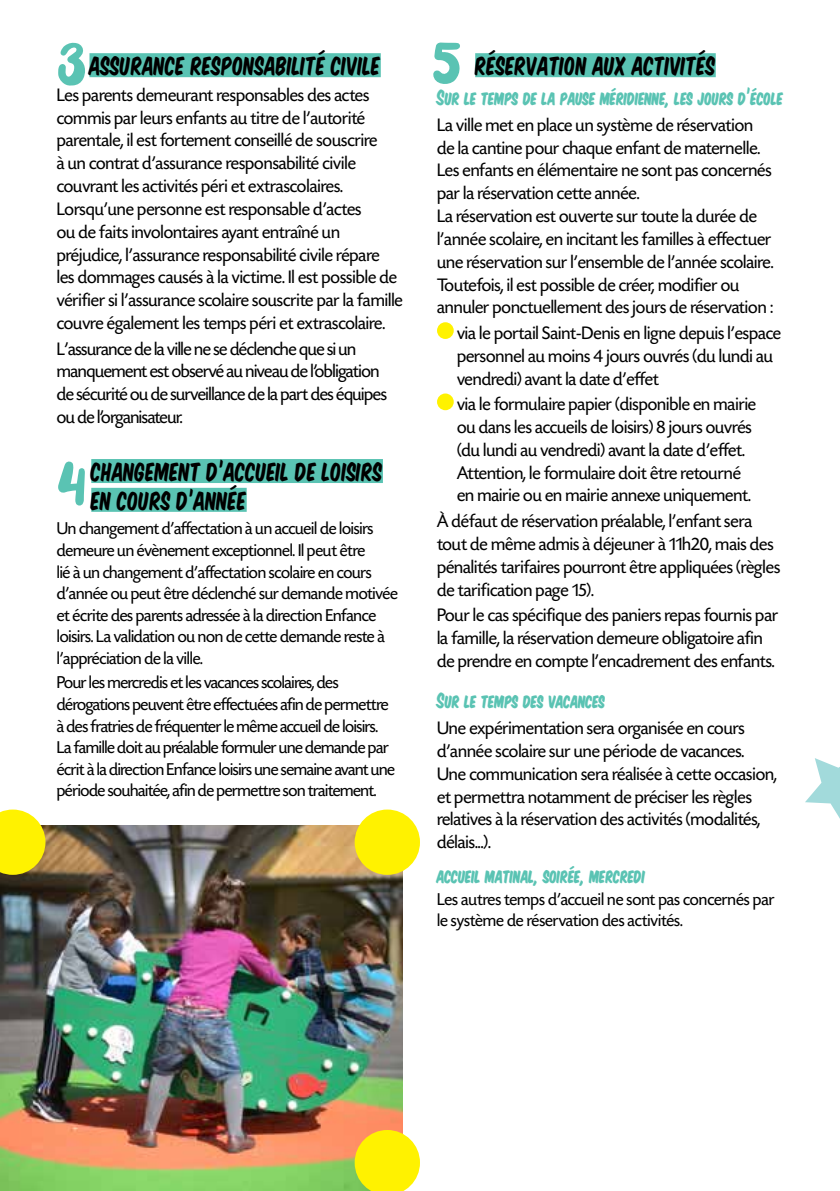
<style>
.page{position:relative;width:840px;height:1191px;background:#fff}
.page>*{position:absolute;margin:0;border:0;box-sizing:border-box;transform-origin:0 0}
.t1{font:66px "No Virus";color:#5ac3b3}
.t2{font:24px/28.8px "Komika Title";color:#000}
.t3{font:20px "Komika Title Kaps";color:#5ac3b3}
.t4{font:19px/22.8px "Today SH";color:#000}
.t5{font:19px/22.8px "Today SH";letter-spacing:-.02em;color:#000}
.t6{font:18px/21.6px "Today SH";letter-spacing:-.02em;color:#000}
.t7{font:18px/21.6px "Today SH";color:#000}
</style>
<div class="page">
<div style="left:89px;top:53px;width:291px;height:24px;background:#5ac3b3"></div>
<div style="left:91px;top:459px;width:292px;height:24px;background:#5ac3b3"></div>
<div style="left:91px;top:488px;width:155px;height:24px;background:#5ac3b3"></div>
<div style="left:475px;top:53px;width:240px;height:24px;background:#5ac3b3"></div>
<div style="left:437px;top:322px;width:16px;height:17px;background:#fff200;border-radius:50%"></div>
<div style="left:437px;top:393px;width:16px;height:17px;background:#fff200;border-radius:50%"></div>
<img style="left:0;top:825px;width:403px;height:366px">
<svg style="left:0;top:809px;width:45px;height:66px;background:#f3e619"></svg>
<div style="left:354px;top:809px;width:66px;height:66px;background:#fff200;border-radius:50%"></div>
<svg style="left:354px;top:1130px;width:66px;height:61px;background:#f9ea20"></svg>
<svg style="left:805px;top:758px;width:34px;height:59px"></svg>
<h1 class="t1" style="left:57px;top:34px;width:32px">3</h1>
<h1 class="t1" style="left:432px;top:33px;width:31px">5</h1>
<p class="t2" style="left:89px;top:51px;width:292px">ASSURANCE RESPONSABILITÉ CIVILE</p>
<p class="t4" style="left:57px;top:84px;width:347px">Les parents demeurant responsables des actes commis par leurs enfants au titre de l’autorité parentale, il est fortement conseillé de souscrire<br>à un contrat d’assurance responsabilité civile couvrant les activités péri et extrascolaires.<br>Lorsqu’une personne est responsable d’actes<br>ou de faits involontaires ayant entraîné un préjudice, l’assurance responsabilité civile répare<br>les dommages causés à la victime. Il est possible de vérifier si l’assurance scolaire souscrite par la famille couvre également les temps péri et extrascolaire.</p>
<p class="t5" style="left:57px;top:338px;width:331px">L’assurance de la ville ne se déclenche que si un manquement est observé au niveau de l’obligation de sécurité ou de surveillance de la part des équipes ou de l’organisateur.</p>
<h1 class="t1" style="left:57px;top:453px;width:31px">4</h1>
<p class="t2" style="left:91px;top:456px;width:293px">CHANGEMENT D’ACCUEIL DE LOISIRS<br>EN COURS D’ANNÉE</p>
<p class="t6" style="left:57px;top:518px;width:342px">Un changement d’affectation à un accueil de loisirs demeure un évènement exceptionnel. Il peut être<br>lié à un changement d’affectation scolaire en cours d’année ou peut être déclenché sur demande motivée et écrite des parents adressée à la direction Enfance loisirs. La validation ou non de cette demande reste à l’appréciation de la ville.</p>
<p class="t6" style="left:57px;top:672px;width:339px">Pour les mercredis et les vacances scolaires, des dérogations peuvent être effectuées afin de permettre à des fratries de fréquenter le même accueil de loisirs.<br>La famille doit au préalable formuler une demande par écrit à la direction Enfance loisirs une semaine avant une période souhaitée, afin de permettre son traitement.</p>
<p class="t2" style="left:475px;top:51px;width:242px">RÉSERVATION AUX ACTIVITÉS</p>
<p class="t3" style="left:437px;top:83px;width:347px">SUR LE TEMPS DE LA PAUSE MÉRIDIENNE, LES JOURS D’ÉCOLE</p>
<p class="t4" style="left:437px;top:114px;width:338px">La ville met en place un système de réservation de la cantine pour chaque enfant de maternelle.<br>Les enfants en élémentaire ne sont pas concernés par la réservation cette année.<br>La réservation est ouverte sur toute la durée de l’année scolaire, en incitant les familles à effectuer une réservation sur l’ensemble de l’année scolaire.<br>Toutefois, il est possible de créer, modifier ou annuler ponctuellement des jours de réservation :</p>
<p class="t4" style="left:456px;top:322px;width:325px">via le portail Saint-Denis en ligne depuis l’espace personnel au moins 4 jours ouvrés (du lundi au vendredi) avant la date d’effet</p>
<p class="t4" style="left:456px;top:393px;width:300px">via le formulaire papier (disponible en mairie ou dans les accueils de loisirs) 8 jours ouvrés (du lundi au vendredi) avant la date d’effet.<br>Attention, le formulaire doit être retourné en mairie ou en mairie annexe uniquement.</p>
<p class="t4" style="left:437px;top:510px;width:344px">À défaut de réservation préalable, l’enfant sera tout de même admis à déjeuner à 11h20, mais des pénalités tarifaires pourront être appliquées (règles de tarification page 15).</p>
<p class="t4" style="left:437px;top:604px;width:342px">Pour le cas spécifique des paniers repas fournis par la famille, la réservation demeure obligatoire afin de prendre en compte l’encadrement des enfants.</p>
<p class="t3" style="left:437px;top:686px;width:170px">SUR LE TEMPS DES VACANCES</p>
<p class="t4" style="left:437px;top:717px;width:341px">Une expérimentation sera organisée en cours d’année scolaire sur une période de vacances.<br>Une communication sera réalisée à cette occasion, et permettra notamment de préciser les règles relatives à la réservation des activités (modalités, délais...).</p>
<p class="t3" style="left:437px;top:860px;width:210px">ACCUEIL MATINAL, SOIRÉE, MERCREDI</p>
<p class="t7" style="left:437px;top:888px;width:339px">Les autres temps d’accueil ne sont pas concernés par le système de réservation des activités.</p>
</div>
